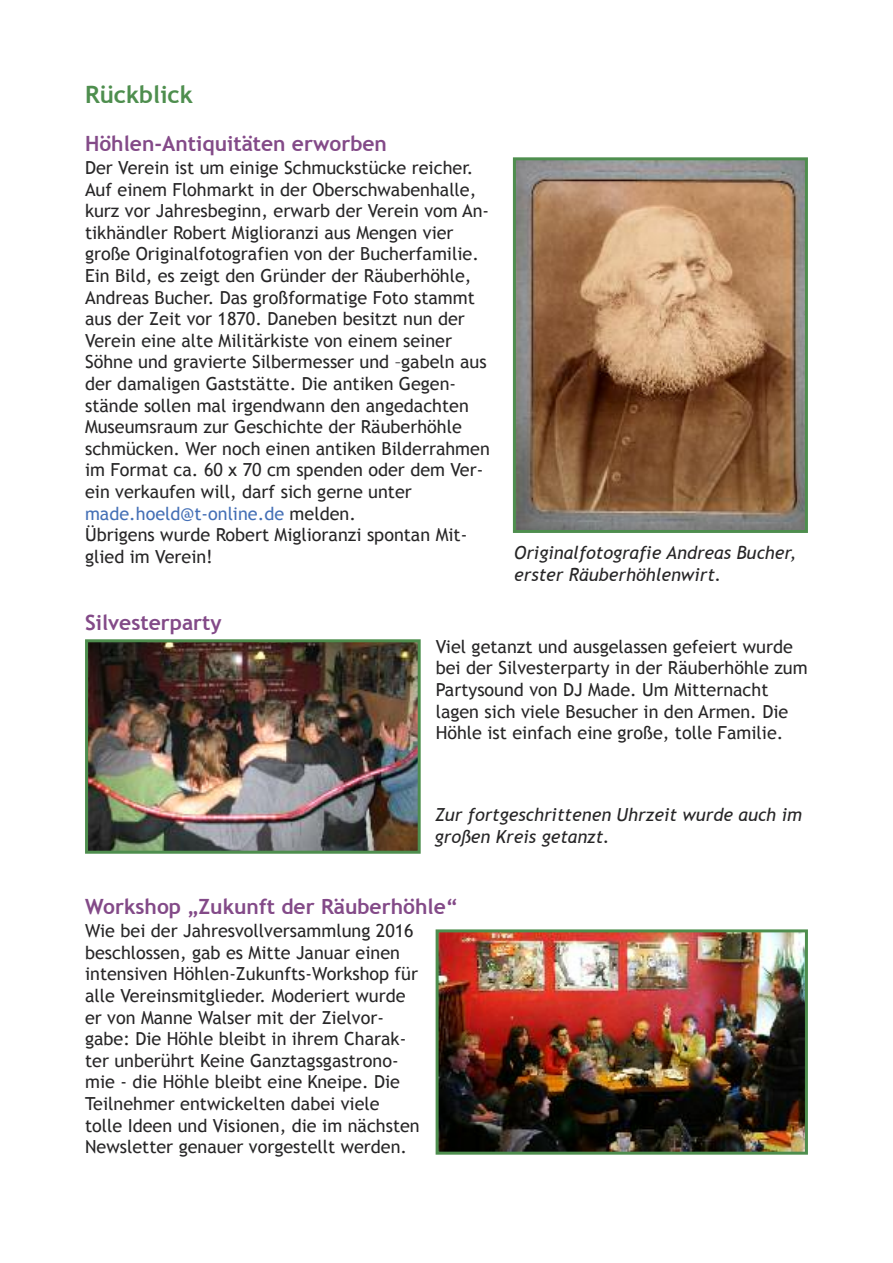
<style>
.page{position:relative;width:893px;height:1263px;background:#fff}
.page>*{position:absolute;margin:0;border:0;box-sizing:border-box;transform-origin:0 0}
.t1{font:700 24px "Trebuchet MS";color:#4e8e4e}
.t2{font:700 21px "Trebuchet MS";color:#834a88}
.t3{font:18px/21.6px "Trebuchet MS";color:#272627}
.t4{font:italic 18px/21.6px "Trebuchet MS";color:#272627}
.s1{color:#4570b6}
</style>
<div class="page">
<img style="left:517px;top:161px;width:287px;height:368px">
<div style="left:513px;top:157px;width:295px;height:376px;border:3px solid #4e8e4e"></div>
<img style="left:89px;top:643px;width:328px;height:207px">
<div style="left:85px;top:639px;width:336px;height:215px;border:3px solid #4e8e4e"></div>
<img style="left:440px;top:933px;width:364px;height:218px">
<div style="left:436px;top:929px;width:372px;height:226px;border:3px solid #4e8e4e"></div>
<h1 class="t1" style="left:85px;top:80px;width:109px">Rückblick</h1>
<p class="t2" style="left:85px;top:131px;width:303px">Höhlen-Antiquitäten erworben</p>
<p class="t3" style="left:85px;top:157px;width:406px">Der Verein ist um einige Schmuckstücke reicher.<br>Auf einem Flohmarkt in der Oberschwabenhalle, kurz vor Jahresbeginn, erwarb der Verein vom An&shy;tikhändler Robert Miglioranzi aus Mengen vier große Originalfotografien von der Bucherfamilie.<br>Ein Bild, es zeigt den Gründer der Räuberhöhle, Andreas Bucher. Das großformatige Foto stammt aus der Zeit vor 1870. Daneben besitzt nun der Verein eine alte Militärkiste von einem seiner Söhne und gravierte Silbermesser und –gabeln aus der damaligen Gaststätte. Die antiken Gegen&shy;stände sollen mal irgendwann den angedachten Museumsraum zur Geschichte der Räuberhöhle schmücken. Wer noch einen antiken Bilderrahmen im Format ca. 60 x 70 cm spenden oder dem Ver&shy;ein verkaufen will, darf sich gerne unter <span class="s1">made.hoeld@t-online.de</span> melden.<br>Übrigens wurde Robert Miglioranzi spontan Mit&shy;glied im Verein!</p>
<p class="t2" style="left:85px;top:610px;width:138px">Silvesterparty</p>
<p class="t4" style="left:514px;top:542px;width:284px">Originalfotografie Andreas Bucher, erster Räuberhöhlenwirt.</p>
<p class="t3" style="left:436px;top:635px;width:374px">Viel getanzt und ausgelassen gefeiert wurde bei der Silvesterparty in der Räuberhöhle zum Partysound von DJ Made. Um Mitternacht lagen sich viele Besucher in den Armen. Die Höhle ist einfach eine große, tolle Familie.</p>
<p class="t4" style="left:435px;top:804px;width:369px">Zur fortgeschrittenen Uhrzeit wurde auch im großen Kreis getanzt.</p>
<p class="t2" style="left:85px;top:894px;width:374px">Workshop „Zukunft der Räuberhöhle“</p>
<p class="t3" style="left:85px;top:920px;width:336px">Wie bei der Jahresvollversammlung 2016 beschlossen, gab es Mitte Januar einen intensiven Höhlen-Zukunfts-Workshop für alle Vereinsmitglieder. Moderiert wurde er von Manne Walser mit der Zielvor&shy;gabe: Die Höhle bleibt in ihrem Charak&shy;ter unberührt Keine Ganztagsgastrono&shy;mie - die Höhle bleibt eine Kneipe. Die Teilnehmer entwickelten dabei viele tolle Ideen und Visionen, die im nächsten Newsletter genauer vorgestellt werden.</p>
</div>
